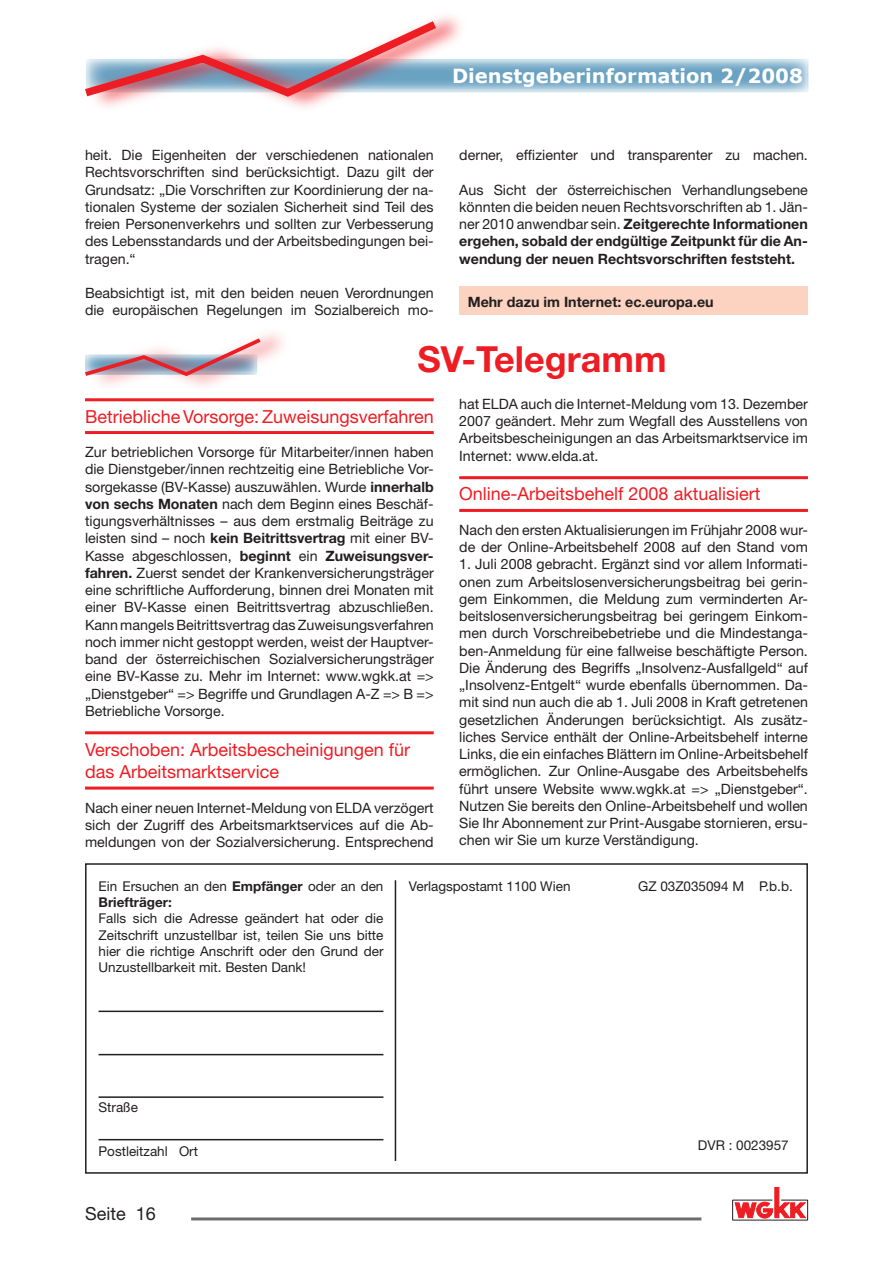
<style>
.page{position:relative;width:893px;height:1263px;background:#fff}
.page>*{position:absolute;margin:0;border:0;box-sizing:border-box;transform-origin:0 0}
.t1{font:700 36px "Helvetica Neue";color:#ee1d23}
.t2{font:700 19.5px "Verdana";color:#fff}
.t3{font:18px/22.5px "Helvetica Neue";color:#ee1d23}
.t4{font:18px "Helvetica Neue";color:#231f20}
.t5{font:14.25px/17.2px "Helvetica Neue";color:#231f20;text-align:justify}
.t6{font:700 14.25px/17.2px "Helvetica Neue";color:#231f20;text-align:justify}
.t7{font:13.5px/16.2px "Helvetica Neue";color:#231f20}
.s1{font-weight:400}
.s2{font-weight:700}
</style>
<div class="page">
<svg style="left:467px;top:62px;width:339px;height:28px;background:#81b0cb"></svg>
<svg style="left:98px;top:16px;width:369px;height:92px"></svg>
<svg style="left:85px;top:16px;width:359px;height:86px"></svg>
<div style="left:732px;top:1200px;width:76px;height:20px;border:1px solid #231f20"></div>
<svg style="left:735px;top:1187px;width:71px;height:31px"></svg>
<hr style="left:191px;top:1217px;width:510px;height:3px;background:#6c6d70">
<div style="left:85px;top:863px;width:723px;height:311px;border:2px solid #231f20"></div>
<hr style="left:395px;top:880px;width:1px;height:281px;background:#231f20">
<hr style="left:99px;top:1139px;width:284px;height:1px;background:#231f20">
<hr style="left:99px;top:1010px;width:284px;height:2px;background:#231f20">
<hr style="left:99px;top:1054px;width:284px;height:1px;background:#231f20">
<hr style="left:99px;top:1096px;width:284px;height:2px;background:#231f20">
<svg style="left:98px;top:333px;width:185px;height:54px"></svg>
<svg style="left:85px;top:335px;width:180px;height:44px"></svg>
<hr style="left:85px;top:398px;width:349px;height:3px;background:#ee1d23">
<hr style="left:85px;top:431px;width:349px;height:3px;background:#ee1d23">
<hr style="left:85px;top:731px;width:349px;height:3px;background:#ee1d23">
<hr style="left:85px;top:786px;width:349px;height:3px;background:#ee1d23">
<hr style="left:459px;top:476px;width:349px;height:3px;background:#ee1d23">
<hr style="left:459px;top:509px;width:349px;height:3px;background:#ee1d23">
<div style="left:459px;top:287px;width:349px;height:28px;background:#fcd2c0"></div>
<h2 class="t2" style="left:452px;top:63px;width:352px">Dienstgeberinformation 2/2008</h2>
<p class="t5" style="left:85px;top:146px;width:350px">heit. Die Eigenheiten der verschiedenen nationalen Rechtsvorschriften sind berücksichtigt. Dazu gilt der Grundsatz: „Die Vorschriften zur Koordinierung der na&shy;tionalen Systeme der sozialen Sicherheit sind Teil des freien Personenverkehrs und sollten zur Verbesserung des Lebensstandards und der Arbeitsbedingungen bei&shy;tragen.“</p>
<p class="t5" style="left:85px;top:284px;width:350px">Beabsichtigt ist, mit den beiden neuen Verordnungen die europäischen Regelungen im Sozialbereich mo-</p>
<p class="t5" style="left:459px;top:146px;width:350px">derner, effizienter und transparenter zu machen.</p>
<p class="t6" style="left:459px;top:181px;width:350px"><span class="s1">Aus Sicht der österreichischen Verhandlungsebene könnten die beiden neuen Rechtsvorschriften ab 1. Jän&shy;ner 2010 anwendbar sein.</span> Zeitgerechte Informationen ergehen, sobald der endgültige Zeitpunkt für die An&shy;wendung der neuen Rechtsvorschriften feststeht.</p>
<p class="t6" style="left:468px;top:292px;width:247px">Mehr dazu im Internet: ec.europa.eu</p>
<h1 class="t1" style="left:418px;top:337px;width:251px">SV-Telegramm</h1>
<p class="t3" style="left:85px;top:405px;width:350px">Betriebliche Vorsorge: Zuweisungsverfahren</p>
<p class="t5" style="left:85px;top:443px;width:350px">Zur betrieblichen Vorsorge für Mitarbeiter/innen haben die Dienstgeber/innen rechtzeitig eine Betriebliche Vor&shy;sorgekasse (BV-Kasse) auszuwählen. Wurde <span class="s2">innerhalb von sechs Monaten</span> nach dem Beginn eines Beschäf&shy;tigungsverhältnisses – aus dem erstmalig Beiträge zu leisten sind – noch <span class="s2">kein Beitrittsvertrag</span> mit einer BV-Kasse abgeschlossen, <span class="s2">beginnt</span> ein <span class="s2">Zuweisungsver&shy;fahren.</span> Zuerst sendet der Krankenversicherungsträger eine schriftliche Aufforderung, binnen drei Monaten mit einer BV-Kasse einen Beitrittsvertrag abzuschließen.<br>Kann mangels Beitrittsvertrag das Zuweisungsverfahren noch immer nicht gestoppt werden, weist der Hauptver&shy;band der österreichischen Sozialversicherungsträger eine BV-Kasse zu. Mehr im Internet: www.wgkk.at =&gt; „Dienstgeber“ =&gt; Begriffe und Grundlagen A-Z =&gt; B =&gt; Betriebliche Vorsorge.</p>
<p class="t3" style="left:85px;top:738px;width:327px">Verschoben: Arbeitsbescheinigungen für das Arbeitsmarktservice</p>
<p class="t5" style="left:85px;top:799px;width:350px">Nach einer neuen Internet-Meldung von ELDA verzögert sich der Zugriff des Arbeitsmarktservices auf die Ab&shy;meldungen von der Sozialversicherung. Entsprechend</p>
<p class="t5" style="left:459px;top:395px;width:350px">hat ELDA auch die Internet-Meldung vom 13. Dezember 2007 geändert. Mehr zum Wegfall des Ausstellens von Arbeitsbescheinigungen an das Arbeitsmarktservice im Internet: www.elda.at.</p>
<p class="t3" style="left:459px;top:482px;width:303px">Online-Arbeitsbehelf 2008 aktualisiert</p>
<p class="t5" style="left:459px;top:521px;width:350px">Nach den ersten Aktualisierungen im Frühjahr 2008 wur&shy;de der Online-Arbeitsbehelf 2008 auf den Stand vom</p>
<p class="t5" style="left:459px;top:555px;width:350px">1. Juli 2008 gebracht. Ergänzt sind vor allem Informati&shy;onen zum Arbeitslosenversicherungsbeitrag bei gerin&shy;gem Einkommen, die Meldung zum verminderten Ar&shy;beitslosenversicherungsbeitrag bei geringem Einkom&shy;men durch Vorschreibebetriebe und die Mindestanga&shy;ben-Anmeldung für eine fallweise beschäftigte Person.<br>Die Änderung des Begriffs „Insolvenz-Ausfallgeld“ auf „Insolvenz-Entgelt“ wurde ebenfalls übernommen. Da&shy;mit sind nun auch die ab 1. Juli 2008 in Kraft getretenen gesetzlichen Änderungen berücksichtigt. Als zusätz&shy;liches Service enthält der Online-Arbeitsbehelf interne Links, die ein einfaches Blättern im Online-Arbeitsbehelf ermöglichen. Zur Online-Ausgabe des Arbeitsbehelfs führt unsere Website www.wgkk.at =&gt; „Dienstgeber“.<br>Nutzen Sie bereits den Online-Arbeitsbehelf und wollen Sie Ihr Abonnement zur Print-Ausgabe stornieren, ersu&shy;chen wir Sie um kurze Verständigung.</p>
<p class="t7" style="left:99px;top:878px;width:286px">Ein Ersuchen an den <span class="s2">Empfänger</span> oder an den<br><span class="s2">Briefträger:</span></p>
<p class="t7" style="left:99px;top:910px;width:286px;text-align:justify">Falls sich die Adresse geändert hat oder die Zeitschrift unzustellbar ist, teilen Sie uns bitte hier die richtige Anschrift oder den Grund der Unzustellbarkeit mit. Besten Dank!</p>
<p class="t7" style="left:409px;top:878px;width:163px">Verlagspostamt 1100 Wien</p>
<p class="t7" style="left:638px;top:878px;width:156px">GZ 03Z035094 M P.b.b.</p>
<p class="t7" style="left:99px;top:1099px;width:41px">Straße</p>
<p class="t7" style="left:99px;top:1142px;width:101px">Postleitzahl Ort</p>
<p class="t4" style="left:85px;top:1203px;width:72px">Seite 16</p>
<p class="t7" style="left:698px;top:1137px;width:92px">DVR : 0023957</p>
</div>
